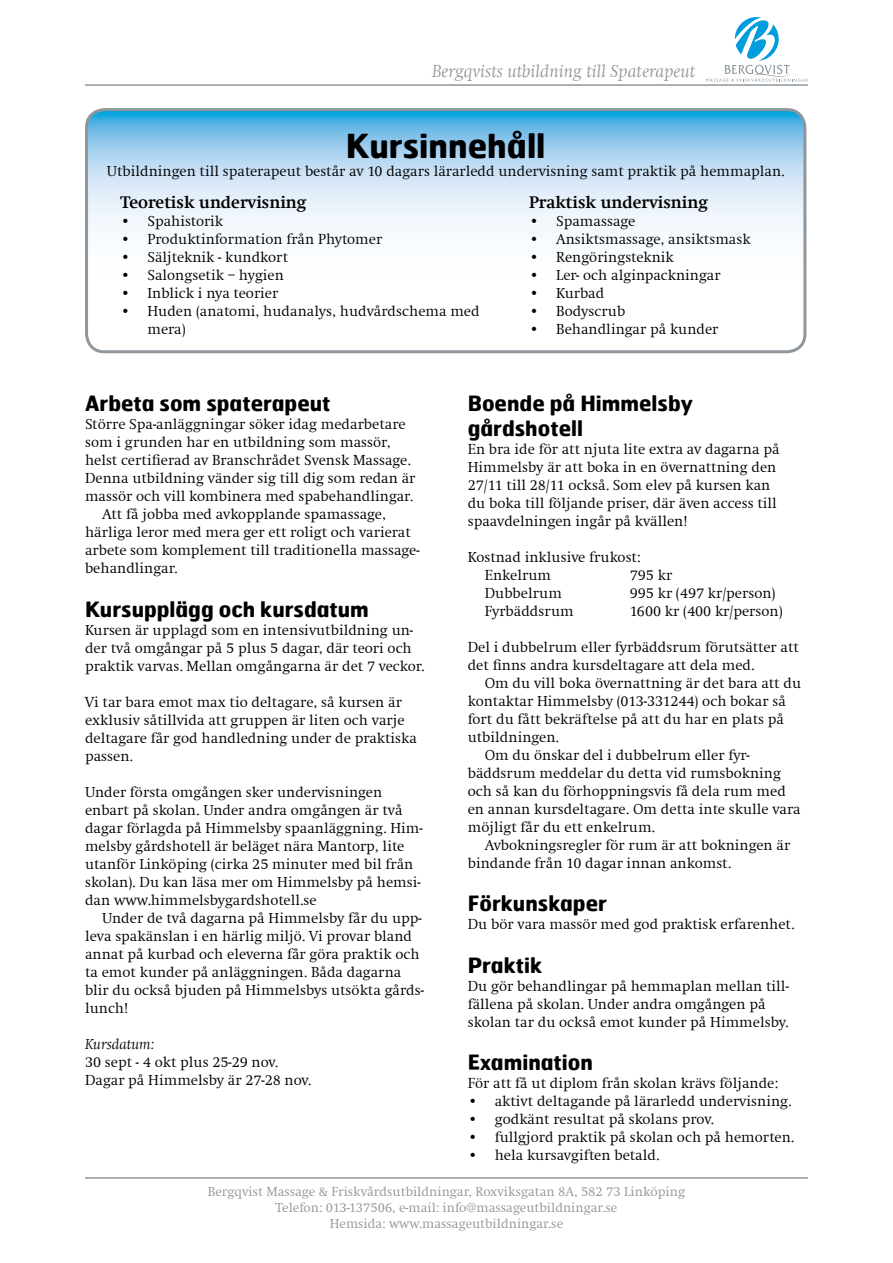
<style>
.page{position:relative;width:893px;height:1263px;background:#fff}
.page>*{position:absolute;margin:0;border:0;box-sizing:border-box;transform-origin:0 0}
.t1{font:700 33px "Hermes";color:#000}
.t2{font:700 21px/25.2px "Hermes";color:#000}
.t3{font:italic 300 18px "Swift";color:#8f979d}
.t4{font:700 16.5px "Swift";color:#000}
.t5{font:300 15px/18px "Swift";color:#000}
.t6{font:italic 300 15px "Swift";color:#000}
.t7{font:300 13.5px/16.2px "Swift";color:#8f979d;text-align:center}
</style>
<div class="page">
<hr style="left:85px;top:84px;width:723px;height:2px;background:#8f979d">
<svg style="left:706px;top:17px;width:102px;height:65px"></svg>
<hr style="left:85px;top:1177px;width:723px;height:2px;background:#8f979d">
<svg style="left:89px;top:110px;width:716px;height:242px"></svg>
<div style="left:85px;top:108px;width:721px;height:245px;border:3px solid #8f979d;border-radius:18px"></div>
<p class="t3" style="left:432px;top:62px;width:265px">Bergqvists utbildning till Spaterapeut</p>
<h1 class="t1" style="left:346px;top:125px;width:201px">Kursinnehåll</h1>
<p class="t5" style="left:107px;top:163px;width:680px">Utbildningen till spaterapeut består av 10 dagars lärarledd undervisning samt praktik på hemmaplan.</p>
<p class="t4" style="left:120px;top:192px;width:187px">Teoretisk undervisning</p>
<p class="t5" style="left:120px;top:212px;width:104px">• Spahistorik</p>
<p class="t5" style="left:120px;top:230px;width:263px">• Produktinformation från Phytomer</p>
<p class="t5" style="left:120px;top:248px;width:169px">• Säljteknik - kundkort</p>
<p class="t5" style="left:120px;top:266px;width:165px">• Salongsetik – hygien</p>
<p class="t5" style="left:120px;top:284px;width:159px">• Inblick i nya teorier</p>
<p class="t5" style="left:147px;top:302px;width:334px;text-indent:-27px">• Huden (anatomi, hudanalys, hudvårdschema med mera)</p>
<p class="t4" style="left:529px;top:192px;width:180px">Praktisk undervisning</p>
<p class="t5" style="left:529px;top:212px;width:108px">• Spamassage</p>
<p class="t5" style="left:529px;top:230px;width:223px">• Ansiktsmassage, ansiktsmask</p>
<p class="t5" style="left:529px;top:248px;width:146px">• Rengöringsteknik</p>
<p class="t5" style="left:529px;top:266px;width:193px">• Ler- och alginpackningar</p>
<p class="t5" style="left:529px;top:284px;width:77px">• Kurbad</p>
<p class="t5" style="left:529px;top:302px;width:98px">• Bodyscrub</p>
<p class="t5" style="left:529px;top:320px;width:191px">• Behandlingar på kunder</p>
<h2 class="t2" style="left:85px;top:390px;width:247px">Arbeta som spaterapeut</h2>
<p class="t5" style="left:85px;top:416px;width:322px">Större Spa-anläggningar söker idag medarbetare</p>
<p class="t5" style="left:85px;top:434px;width:307px">som i grunden har en utbildning som massör,</p>
<p class="t5" style="left:85px;top:452px;width:327px">helst certifierad av Branschrådet Svensk Massage.</p>
<p class="t5" style="left:85px;top:470px;width:332px">Denna utbildning vänder sig till dig som redan är</p>
<p class="t5" style="left:85px;top:488px;width:330px">massör och vill kombinera med spabehandlingar.</p>
<p class="t5" style="left:102px;top:506px;width:286px">Att få jobba med avkopplande spamassage,</p>
<p class="t5" style="left:85px;top:524px;width:327px">härliga leror med mera ger ett roligt och varierat</p>
<p class="t5" style="left:85px;top:542px;width:336px">arbete som komplement till traditionella massage-</p>
<p class="t5" style="left:85px;top:560px;width:94px">behandlingar.</p>
<h2 class="t2" style="left:85px;top:595px;width:285px">Kursupplägg och kursdatum</h2>
<p class="t5" style="left:85px;top:621px;width:341px">Kursen är upplagd som en intensivutbildning un&shy;der två omgångar på 5 plus 5 dagar, där teori och praktik varvas. Mellan omgångarna är det 7 veckor.</p>
<p class="t5" style="left:85px;top:693px;width:334px">Vi tar bara emot max tio deltagare, så kursen är exklusiv såtillvida att gruppen är liten och varje deltagare får god handledning under de praktiska passen.</p>
<p class="t5" style="left:85px;top:783px;width:339px">Under första omgången sker undervisningen enbart på skolan. Under andra omgången är två dagar förlagda på Himmelsby spaanläggning. Him&shy;melsby gårdshotell är beläget nära Mantorp, lite utanför Linköping (cirka 25 minuter med bil från skolan). Du kan läsa mer om Himmelsby på hemsi&shy;dan www.himmelsbygardshotell.se</p>
<p class="t5" style="left:85px;top:909px;width:340px;text-indent:17px">Under de två dagarna på Himmelsby får du upp&shy;leva spakänslan i en härlig miljö. Vi provar bland annat på kurbad och eleverna får göra praktik och ta emot kunder på anläggningen. Båda dagarna blir du också bjuden på Himmelsbys utsökta gårds&shy;lunch!</p>
<p class="t6" style="left:85px;top:1035px;width:71px">Kursdatum:</p>
<p class="t5" style="left:85px;top:1053px;width:228px">30 sept - 4 okt plus 25-29 nov.<br>Dagar på Himmelsby är 27-28 nov.</p>
<h2 class="t2" style="left:468px;top:390px;width:227px">Boende på Himmelsby gårdshotell</h2>
<p class="t5" style="left:468px;top:440px;width:313px">En bra ide för att njuta lite extra av dagarna på Himmelsby är att boka in en övernattning den 27/11 till 28/11 också. Som elev på kursen kan du boka till följande priser, där även access till spaavdelningen ingår på kvällen!</p>
<p class="t5" style="left:485px;top:548px;width:157px;text-indent:-17px">Kostnad inklusive frukost:<br>Enkelrum</p>
<p class="t5" style="left:630px;top:566px;width:44px">795 kr</p>
<p class="t5" style="left:485px;top:584px;width:79px">Dubbelrum</p>
<p class="t5" style="left:630px;top:584px;width:147px">995 kr (497 kr/person)</p>
<p class="t5" style="left:485px;top:602px;width:90px">Fyrbäddsrum</p>
<p class="t5" style="left:630px;top:602px;width:154px">1600 kr (400 kr/person)</p>
<p class="t5" style="left:468px;top:638px;width:333px">Del i dubbelrum eller fyrbäddsrum förutsätter att det finns andra kursdeltagare att dela med.</p>
<p class="t5" style="left:485px;top:674px;width:318px">Om du vill boka övernattning är det bara att du</p>
<p class="t5" style="left:468px;top:692px;width:320px">kontaktar Himmelsby (013-331244) och bokar så</p>
<p class="t5" style="left:468px;top:710px;width:318px">fort du fått bekräftelse på att du har en plats på</p>
<p class="t5" style="left:468px;top:728px;width:93px">utbildningen.</p>
<p class="t5" style="left:485px;top:746px;width:266px">Om du önskar del i dubbelrum eller fyr-</p>
<p class="t5" style="left:468px;top:764px;width:315px">bäddsrum meddelar du detta vid rumsbokning</p>
<p class="t5" style="left:468px;top:782px;width:320px">och så kan du förhoppningsvis få dela rum med</p>
<p class="t5" style="left:468px;top:800px;width:334px">en annan kursdeltagare. Om detta inte skulle vara</p>
<p class="t5" style="left:468px;top:818px;width:189px">möjligt får du ett enkelrum.</p>
<p class="t5" style="left:485px;top:836px;width:307px">Avbokningsregler för rum är att bokningen är</p>
<p class="t5" style="left:468px;top:854px;width:265px">bindande från 10 dagar innan ankomst.</p>
<h2 class="t2" style="left:468px;top:890px;width:141px">Förkunskaper</h2>
<p class="t5" style="left:468px;top:916px;width:328px">Du bör vara massör med god praktisk erfarenhet.</p>
<h2 class="t2" style="left:468px;top:951px;width:76px">Praktik</h2>
<p class="t5" style="left:468px;top:977px;width:323px">Du gör behandlingar på hemmaplan mellan till&shy;fällena på skolan. Under andra omgången på skolan tar du också emot kunder på Himmelsby.</p>
<h2 class="t2" style="left:468px;top:1049px;width:127px">Examination</h2>
<p class="t5" style="left:468px;top:1074px;width:312px">För att få ut diplom från skolan krävs följande:</p>
<p class="t5" style="left:468px;top:1092px;width:325px">• aktivt deltagande på lärarledd undervisning.</p>
<p class="t5" style="left:468px;top:1110px;width:248px">• godkänt resultat på skolans prov.</p>
<p class="t5" style="left:468px;top:1128px;width:328px">• fullgjord praktik på skolan och på hemorten.</p>
<p class="t5" style="left:468px;top:1146px;width:193px">• hela kursavgiften betald.</p>
<p class="t7" style="left:208px;top:1183px;width:479px">Bergqvist Massage &amp; Friskvårdsutbildningar, Roxviksgatan 8A, 582 73 Linköping<br>Telefon: 013-137506, e-mail: info@massageutbildningar.se<br>Hemsida: www.massageutbildningar.se</p>
</div>
